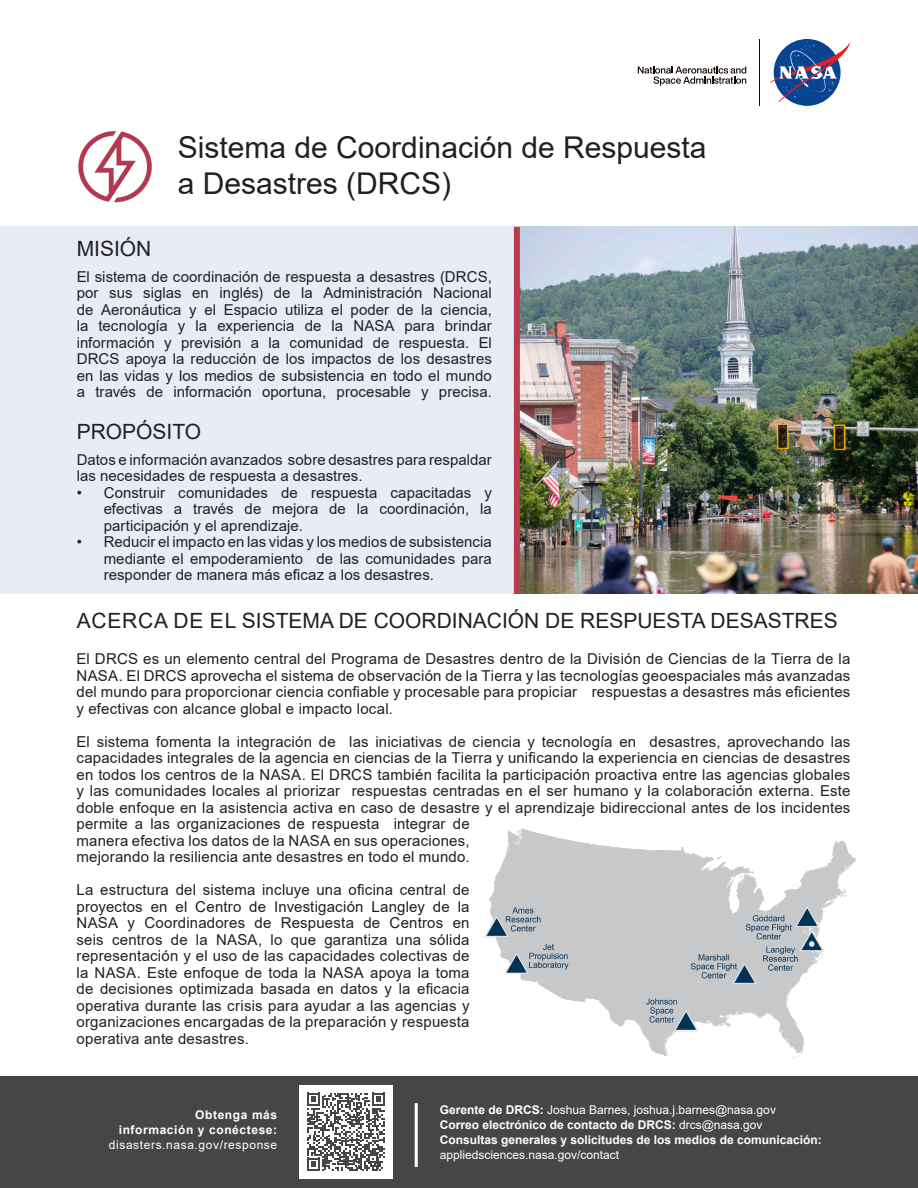
<style>
.page{position:relative;width:918px;height:1188px;background:#fff}
.page>*{position:absolute;margin:0;border:0;box-sizing:border-box;transform-origin:0 0}
.Heading_1_-_left{font:30px/36px "Arial";color:#231f20}
.Body_text_1_-_left{font:21px "Arial";color:#231f20}
.Body_text_1_-_left-2{font:15px/16.5px "Arial";letter-spacing:.01em;color:#231f20;text-align:justify}
.Heading_3_-_left{font:700 12px/15px "Arial";color:#fff}
.Heading_3_-_left-2{font:700 12px/15px "Arial";letter-spacing:.05em;color:#fff;text-align:right}
.Heading_3_-_left-3{font:12px "Arial";color:#fff}
.s1{font-weight:400}
.s2{font-weight:700}
</style>
<div class="page">
<div style="left:0;top:1077px;width:918px;height:111px;background:#454647"></div>
<div style="left:0;top:227px;width:918px;height:367px;background:#e8ecf7"></div>
<img style="left:484px;top:829px;width:371px;height:230px">
<img style="left:520px;top:227px;width:398px;height:367px">
<svg style="left:638px;top:66px;width:108px;height:20px"></svg>
<hr style="left:759px;top:39px;width:1px;height:67px;background:#110600">
<svg style="left:774px;top:39px;width:67px;height:67px"></svg>
<svg style="left:770px;top:42px;width:80px;height:60px"></svg>
<div style="left:514px;top:227px;width:6px;height:367px;background:#b73a51"></div>
<img style="left:78px;top:131px;width:74px;height:72px">
<hr style="left:415px;top:1103px;width:3px;height:64px;background:#fff">
<div style="left:299px;top:1085px;width:94px;height:94px;background:#fff"></div>
<svg style="left:307px;top:1093px;width:78px;height:78px"></svg>
<p class="Heading_1_-_left" style="left:178px;top:130px;width:530px">Sistema de Coordinación de Respuesta a Desastres (DRCS)</p>
<p class="Body_text_1_-_left" style="left:77px;top:234px;width:76px">MISIÓN</p>
<p class="Body_text_1_-_left-2" style="left:77px;top:268px;width:417px">El sistema de coordinación de respuesta a desastres (DRCS, por sus siglas en inglés) de la Administración Nacional de Aeronáutica y el Espacio utiliza el poder de la ciencia, la tecnología y la experiencia de la NASA para brindar información y previsión a la comunidad de respuesta. El DRCS apoya la reducción de los impactos de los desastres en las vidas y los medios de subsistencia en todo el mundo a través de información oportuna, procesable y precisa.</p>
<p class="Body_text_1_-_left" style="left:77px;top:417px;width:126px">PROPÓSITO</p>
<p class="Body_text_1_-_left-2" style="left:77px;top:451px;width:417px">Datos e información avanzados sobre desastres para respaldar las necesidades de respuesta a desastres.</p>
<p class="Body_text_1_-_left-2" style="left:104px;top:484px;width:390px;text-indent:-27px">• Construir comunidades de respuesta capacitadas y efectivas a través de mejora de la coordinación, la participación y el aprendizaje.</p>
<p class="Body_text_1_-_left-2" style="left:104px;top:534px;width:390px;text-indent:-27px">• Reducir el impacto en las vidas y los medios de subsistencia mediante el empoderamiento de las comunidades para responder de manera más eficaz a los desastres.</p>
<p class="Body_text_1_-_left" style="left:77px;top:606px;width:762px">ACERCA DE EL SISTEMA DE COORDINACIÓN DE RESPUESTA DESASTRES</p>
<p class="Body_text_1_-_left-2" style="left:77px;top:651px;width:775px">El DRCS es un elemento central del Programa de Desastres dentro de la División de Ciencias de la Tierra de la NASA. El DRCS aprovecha el sistema de observación de la Tierra y las tecnologías geoespaciales más avanzadas del mundo para proporcionar ciencia confiable y procesable para propiciar respuestas a desastres más eficientes y efectivas con alcance global e impacto local.</p>
<p class="Body_text_1_-_left-2" style="left:77px;top:733px;width:775px;text-align:left">El sistema fomenta la integración de las iniciativas de ciencia y tecnología en desastres, aprovechando las capacidades integrales de la agencia en ciencias de la Tierra y unificando la experiencia en ciencias de desastres en todos los centros de la NASA. El DRCS también facilita la participación proactiva entre las agencias globales y las comunidades locales al priorizar respuestas centradas en el ser humano y la colaboración externa. Este doble enfoque en la asistencia activa en caso de desastre y el aprendizaje bidireccional antes de los incidentes permite a las organizaciones de respuesta integrar de<br>manera efectiva los datos de la NASA en sus operaciones,<br>mejorando la resiliencia ante desastres en todo el mundo.</p>
<p class="Body_text_1_-_left-2" style="left:77px;top:882px;width:395px">La estructura del sistema incluye una oficina central de proyectos en el Centro de Investigación Langley de la NASA y Coordinadores de Respuesta de Centros en seis centros de la NASA, lo que garantiza una sólida representación y el uso de las capacidades colectivas de la NASA. Este enfoque de toda la NASA apoya la toma de decisiones optimizada basada en datos y la eficacia operativa durante las crisis para ayudar a las agencias y organizaciones encargadas de la preparación y respuesta operativa ante desastres.</p>
<p class="Heading_3_-_left-2" style="left:109px;top:1107px;width:170px">Obtenga más<br>información y conéctese: <span class="s1">disasters.nasa.gov/response</span></p>
<p class="Heading_3_-_left-3" style="left:440px;top:1102px;width:338px"><span class="s2">Gerente de DRCS:</span> Joshua Barnes, joshua.j.barnes@nasa.gov</p>
<p class="Heading_3_-_left" style="left:440px;top:1118px;width:324px">Correo electrónico de contacto de DRCS: <span class="s1">drcs@nasa.gov</span></p>
<p class="Heading_3_-_left" style="left:440px;top:1133px;width:384px">Consultas generales y solicitudes de los medios de comunicación: <span class="s1">appliedsciences.nasa.gov/contact</span></p>
</div>
